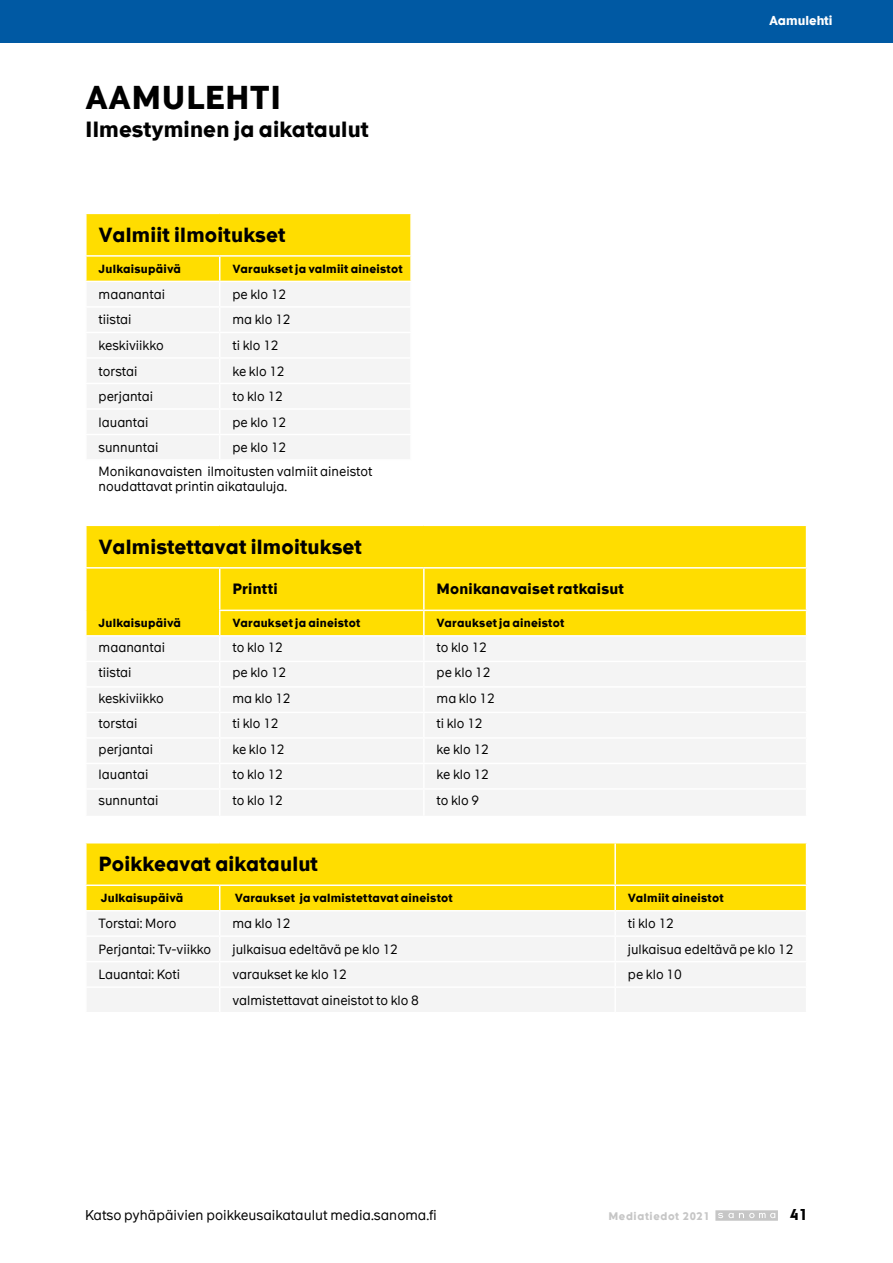
<style>
.page{position:relative;width:893px;height:1263px;background:#fff}
.page>*{position:absolute;margin:0;border:0;box-sizing:border-box;transform-origin:0 0}
.t1{font:700 31.5px "The Message";letter-spacing:.005em;color:#000}
.t2{font:700 21px "The Message";letter-spacing:.01em;color:#000}
.t3{font:700 19.5px "The Message";letter-spacing:.01em;color:#000}
.t4{font:700 15px "The Message";color:#000}
.t5{font:700 14.25px "The Message";letter-spacing:.01em;color:#000}
.t6{font:13.5px "The Message";color:#000}
.t7{font:12.75px/23.9px "The Message";color:#000}
.t8{font:700 12.3px "The Message";color:#fff}
.t9{font:700 11.25px "The Message";letter-spacing:.02em;color:#000}
.t10{font:700 10.5px "The Message";letter-spacing:.06em;color:#c6c6c6}
</style>
<div class="page">
<svg style="left:715px;top:1210px;width:63px;height:11px"></svg>
<svg style="left:86px;top:213px;width:325px;height:246px"></svg>
<hr style="left:410px;top:435px;width:2px;height:24px;background:#fff">
<div style="left:87px;top:526px;width:719px;height:109px;background:#fd0"></div>
<div style="left:87px;top:637px;width:718px;height:178px;background:#f4f4f4"></div>
<hr style="left:85px;top:567px;width:135px;height:2px;background:#fff">
<hr style="left:220px;top:567px;width:204px;height:2px;background:#fff">
<hr style="left:424px;top:567px;width:383px;height:2px;background:#fff">
<hr style="left:219px;top:610px;width:205px;height:1px;background:#fff">
<hr style="left:424px;top:610px;width:383px;height:1px;background:#fff">
<hr style="left:219px;top:569px;width:1px;height:41px;background:#fff">
<hr style="left:423px;top:569px;width:2px;height:41px;background:#fff">
<hr style="left:423px;top:611px;width:2px;height:24px;background:#fff">
<hr style="left:423px;top:637px;width:2px;height:24px;background:#fff">
<hr style="left:85px;top:661px;width:135px;height:1px;background:#fff">
<hr style="left:220px;top:661px;width:204px;height:1px;background:#fff">
<hr style="left:424px;top:661px;width:383px;height:1px;background:#fff">
<hr style="left:423px;top:662px;width:2px;height:24px;background:#fff">
<hr style="left:85px;top:686px;width:135px;height:2px;background:#fff">
<hr style="left:220px;top:686px;width:204px;height:2px;background:#fff">
<hr style="left:424px;top:686px;width:383px;height:2px;background:#fff">
<hr style="left:423px;top:688px;width:2px;height:24px;background:#fff">
<hr style="left:85px;top:712px;width:135px;height:1px;background:#fff">
<hr style="left:220px;top:712px;width:204px;height:1px;background:#fff">
<hr style="left:424px;top:712px;width:383px;height:1px;background:#fff">
<hr style="left:423px;top:713px;width:2px;height:24px;background:#fff">
<hr style="left:85px;top:737px;width:135px;height:2px;background:#fff">
<hr style="left:220px;top:737px;width:204px;height:2px;background:#fff">
<hr style="left:424px;top:737px;width:383px;height:2px;background:#fff">
<hr style="left:423px;top:739px;width:2px;height:24px;background:#fff">
<hr style="left:85px;top:763px;width:135px;height:1px;background:#fff">
<hr style="left:220px;top:763px;width:204px;height:1px;background:#fff">
<hr style="left:424px;top:763px;width:383px;height:1px;background:#fff">
<hr style="left:423px;top:764px;width:2px;height:24px;background:#fff">
<hr style="left:85px;top:788px;width:135px;height:2px;background:#fff">
<hr style="left:220px;top:788px;width:204px;height:2px;background:#fff">
<svg style="left:219px;top:611px;width:1px;height:204px"></svg>
<hr style="left:424px;top:788px;width:383px;height:2px;background:#fff">
<hr style="left:423px;top:790px;width:2px;height:26px;background:#fff">
<div style="left:87px;top:843px;width:719px;height:67px;background:#fd0"></div>
<div style="left:87px;top:912px;width:718px;height:100px;background:#f4f4f4"></div>
<hr style="left:614px;top:911px;width:2px;height:24px;background:#fff">
<hr style="left:85px;top:935px;width:135px;height:2px;background:#fff">
<hr style="left:220px;top:935px;width:395px;height:2px;background:#fff">
<hr style="left:615px;top:935px;width:192px;height:2px;background:#fff">
<hr style="left:614px;top:937px;width:2px;height:24px;background:#fff">
<hr style="left:85px;top:961px;width:135px;height:1px;background:#fff">
<hr style="left:220px;top:961px;width:395px;height:1px;background:#fff">
<hr style="left:615px;top:961px;width:192px;height:1px;background:#fff">
<hr style="left:614px;top:962px;width:2px;height:24px;background:#fff">
<hr style="left:614px;top:988px;width:2px;height:24px;background:#fff">
<hr style="left:85px;top:986px;width:135px;height:2px;background:#fff">
<hr style="left:220px;top:986px;width:395px;height:2px;background:#fff">
<hr style="left:615px;top:986px;width:192px;height:2px;background:#fff">
<svg style="left:219px;top:886px;width:1px;height:126px"></svg>
<hr style="left:614px;top:886px;width:2px;height:24px;background:#fff">
<hr style="left:614px;top:843px;width:2px;height:41px;background:#fff">
<hr style="left:85px;top:884px;width:135px;height:2px;background:#fff">
<hr style="left:220px;top:884px;width:395px;height:2px;background:#fff">
<hr style="left:615px;top:884px;width:192px;height:2px;background:#fff">
<div style="left:0;top:0;width:893px;height:43px;background:#0059a3"></div>
<h1 class="t1" style="left:85px;top:77px;width:198px">AAMULEHTI</h1>
<h2 class="t2" style="left:85px;top:116px;width:285px">Ilmestyminen ja aikataulut</h2>
<h3 class="t3" style="left:99px;top:222px;width:188px">Valmiit ilmoitukset</h3>
<p class="t9" style="left:99px;top:261px;width:84px">Julkaisupäivä</p>
<p class="t9" style="left:232px;top:261px;width:172px">Varaukset ja valmiit aineistot</p>
<p class="t7" style="left:99px;top:282px;width:68px">maanantai</p>
<p class="t7" style="left:232px;top:282px;width:55px">pe klo 12</p>
<p class="t7" style="left:99px;top:308px;width:34px">tiistai</p>
<p class="t7" style="left:232px;top:308px;width:60px">ma klo 12</p>
<p class="t7" style="left:99px;top:333px;width:67px">keskiviikko</p>
<p class="t7" style="left:232px;top:333px;width:48px">ti klo 12</p>
<p class="t7" style="left:99px;top:359px;width:40px">torstai</p>
<p class="t7" style="left:232px;top:359px;width:54px">ke klo 12</p>
<p class="t7" style="left:99px;top:384px;width:56px">perjantai</p>
<p class="t7" style="left:232px;top:384px;width:52px">to klo 12</p>
<p class="t7" style="left:99px;top:410px;width:51px">lauantai</p>
<p class="t7" style="left:232px;top:410px;width:55px">pe klo 12</p>
<p class="t7" style="left:99px;top:435px;width:61px">sunnuntai</p>
<p class="t7" style="left:99px;top:435px;width:275px;text-indent:134px">pe klo 12<br>Monikanavaisten ilmoitusten valmiit aineistot</p>
<p class="t7" style="left:99px;top:474px;width:190px">noudattavat printin aikatauluja.</p>
<h3 class="t3" style="left:99px;top:534px;width:265px">Valmistettavat ilmoitukset</h3>
<p class="t5" style="left:232px;top:580px;width:47px">Printti</p>
<p class="t5" style="left:437px;top:580px;width:189px">Monikanavaiset ratkaisut</p>
<p class="t9" style="left:99px;top:616px;width:84px">Julkaisupäivä</p>
<p class="t9" style="left:232px;top:616px;width:129px">Varaukset ja aineistot</p>
<p class="t9" style="left:437px;top:616px;width:129px">Varaukset ja aineistot</p>
<p class="t7" style="left:99px;top:635px;width:68px">maanantai</p>
<p class="t7" style="left:232px;top:635px;width:52px">to klo 12</p>
<p class="t7" style="left:437px;top:635px;width:52px">to klo 12</p>
<p class="t7" style="left:99px;top:661px;width:34px">tiistai</p>
<p class="t7" style="left:232px;top:661px;width:55px">pe klo 12</p>
<p class="t7" style="left:437px;top:661px;width:55px">pe klo 12</p>
<p class="t7" style="left:99px;top:686px;width:67px">keskiviikko</p>
<p class="t7" style="left:232px;top:686px;width:60px">ma klo 12</p>
<p class="t7" style="left:437px;top:686px;width:60px">ma klo 12</p>
<p class="t7" style="left:99px;top:712px;width:40px">torstai</p>
<p class="t7" style="left:232px;top:712px;width:48px">ti klo 12</p>
<p class="t7" style="left:437px;top:712px;width:48px">ti klo 12</p>
<p class="t7" style="left:99px;top:737px;width:56px">perjantai</p>
<p class="t7" style="left:232px;top:737px;width:54px">ke klo 12</p>
<p class="t7" style="left:437px;top:737px;width:54px">ke klo 12</p>
<p class="t7" style="left:99px;top:763px;width:51px">lauantai</p>
<p class="t7" style="left:232px;top:763px;width:52px">to klo 12</p>
<p class="t7" style="left:437px;top:763px;width:54px">ke klo 12</p>
<p class="t7" style="left:99px;top:788px;width:61px">sunnuntai</p>
<p class="t7" style="left:232px;top:788px;width:52px">to klo 12</p>
<p class="t7" style="left:437px;top:788px;width:44px">to klo 9</p>
<p class="t8" style="left:769px;top:13px;width:65px">Aamulehti</p>
<h3 class="t3" style="left:99px;top:851px;width:221px">Poikkeavat aikataulut</h3>
<p class="t9" style="left:101px;top:891px;width:84px">Julkaisupäivä</p>
<p class="t9" style="left:235px;top:891px;width:220px">Varaukset ja valmistettavat aineistot</p>
<p class="t9" style="left:628px;top:891px;width:97px">Valmiit aineistot</p>
<p class="t7" style="left:99px;top:912px;width:79px">Torstai: Moro</p>
<p class="t7" style="left:232px;top:912px;width:60px">ma klo 12</p>
<p class="t7" style="left:628px;top:912px;width:48px">ti klo 12</p>
<p class="t7" style="left:99px;top:937px;width:114px">Perjantai: Tv-viikko</p>
<p class="t7" style="left:232px;top:937px;width:167px">julkaisua edeltävä pe klo 12</p>
<p class="t7" style="left:628px;top:937px;width:167px">julkaisua edeltävä pe klo 12</p>
<p class="t7" style="left:99px;top:962px;width:83px">Lauantai: Koti</p>
<p class="t7" style="left:232px;top:962px;width:116px">varaukset ke klo 12</p>
<p class="t7" style="left:628px;top:962px;width:55px">pe klo 10</p>
<p class="t7" style="left:232px;top:988px;width:188px">valmistettavat aineistot to klo 8</p>
<p class="t6" style="left:85px;top:1207px;width:353px">Katso pyhäpäivien poikkeusaikataulut media.sanoma.fi</p>
<p class="t10" style="left:608px;top:1209px;width:103px">Mediatiedot 2021</p>
<p class="t4" style="left:790px;top:1205px;width:20px">41</p>
</div>
